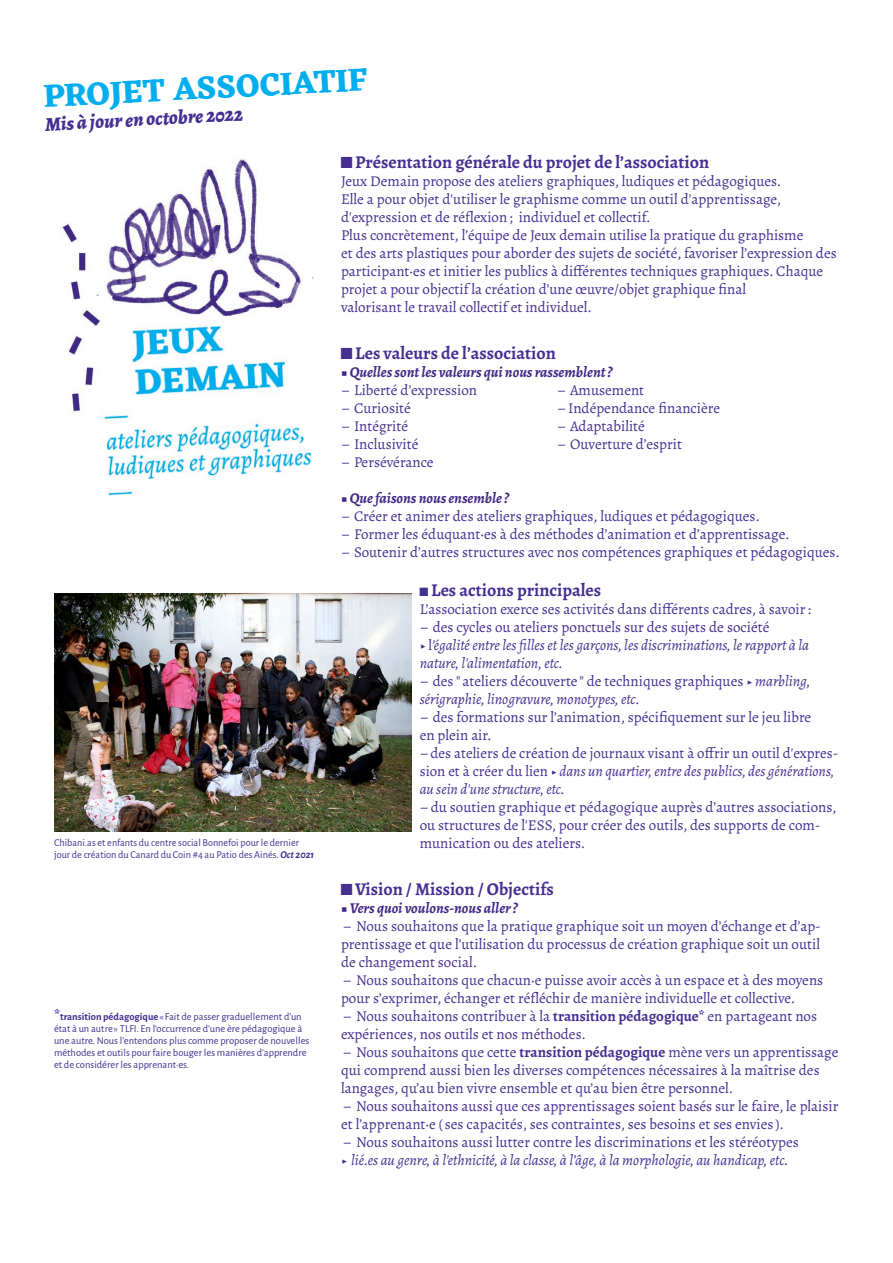
<style>
.page{position:relative;width:893px;height:1263px;background:#fff}
.page>*{position:absolute;margin:0;border:0;box-sizing:border-box;transform-origin:0 0}
.t1{font:32.85px "Eczar";color:#00aeef}
.t2{font:italic 800 19.65px "Alegreya";color:#452f92}
.t3{font:700 18px "Alegreya";color:#452f92}
.t4{font:15px/18px "Alegreya";color:#452f92}
.t5{font:italic 15px/18px "Alegreya";color:#452f92}
.t6{font:italic 700 15px "Alegreya";color:#422886}
.légende{font:10.5px/12px "Alegreya Sans";color:#452f92}
.s1{font-weight:700;font-style:italic}
.s2{font-family:"Alegreya";font-weight:700;font-size:15px}
.s3{font-weight:700}
.s4{font-size:24px}
.s5{font-style:normal}
.s6{font-style:italic}
</style>
<div class="page">
<img style="left:61px;top:158px;width:253px;height:338px">
<img style="left:54px;top:593px;width:357px;height:239px">
<p class="t1" style="left:42px;top:74px;width:327px;rotate:-3deg">PROJET ASSOCIATIF</p>
<p class="t2" style="left:44px;top:111px;width:200px;rotate:-3deg">Mis à jour en octobre 2022</p>
<p class="légende" style="left:54px;top:836px;width:262px">Chibani.as et enfants du centre social Bonnefoi pour le dernier jour de création du Canard du Coin #4 au Patio des Ainés. <span class="s1">Oct 2021</span></p>
<p class="légende" style="left:54px;top:1010px;width:257px"><span class="s2">*</span><span class="s3">transition pédagogique</span> « Fait de passer graduellement d’un état à un autre » TLFI. En l’occurrence d’une ère pédagogique à une autre. Nous l’entendons plus comme proposer de nouvelles méthodes et outils pour faire bouger les manières d’apprendre et de considérer les apprenant·es.</p>
<p class="t3" style="left:341px;top:151px;width:370px"><span class="s4">◼</span> Présentation générale du projet de l’association</p>
<p class="t4" style="left:341px;top:172px;width:442px">Jeux Demain propose des ateliers graphiques, ludiques et pédagogiques.</p>
<p class="t4" style="left:341px;top:190px;width:442px">Elle a pour objet d'utiliser le graphisme comme un outil d'apprentissage, d'expression et de réflexion ; individuel et collectif.</p>
<p class="t4" style="left:341px;top:226px;width:497px">Plus concrètement, l’équipe de Jeux demain utilise la pratique du graphisme<br>et des arts plastiques pour aborder des sujets de société, favoriser l’expression des participant·es et initier les publics à différentes techniques graphiques. Chaque projet a pour objectif la création d’une œuvre/objet graphique final<br>valorisant le travail collectif et individuel.</p>
<p class="t3" style="left:341px;top:341px;width:216px"><span class="s4">◼</span> Les valeurs de l’association</p>
<p class="t6" style="left:341px;top:362px;width:273px">■ Quelles sont les valeurs qui nous rassemblent ?</p>
<p class="t4" style="left:341px;top:381px;width:138px">– Liberté d’expression</p>
<p class="t4" style="left:557px;top:381px;width:89px">– Amusement</p>
<p class="t4" style="left:341px;top:399px;width:71px">– Curiosité</p>
<p class="t4" style="left:557px;top:399px;width:165px">– Indépendance financière</p>
<p class="t4" style="left:341px;top:417px;width:69px">– Intégrité</p>
<p class="t4" style="left:557px;top:417px;width:89px">– Adaptabilité</p>
<p class="t4" style="left:341px;top:435px;width:79px">– Inclusivité</p>
<p class="t4" style="left:557px;top:435px;width:127px">– Ouverture d’esprit</p>
<p class="t4" style="left:341px;top:453px;width:94px">– Persévérance</p>
<p class="t6" style="left:341px;top:488px;width:170px">■ Que faisons nous ensemble ?</p>
<p class="t4" style="left:341px;top:507px;width:420px">– Créer et animer des ateliers graphiques, ludiques et pédagogiques.</p>
<p class="t4" style="left:341px;top:525px;width:450px">– Former les éduquant·es à des méthodes d’animation et d’apprentissage.</p>
<p class="t4" style="left:341px;top:543px;width:500px">– Soutenir d’autres structures avec nos compétences graphiques et pédagogiques.</p>
<p class="t3" style="left:420px;top:579px;width:183px">◼ Les actions principales</p>
<p class="t4" style="left:420px;top:600px;width:393px">L’association exerce ses activités dans différents cadres, à savoir :</p>
<p class="t5" style="left:420px;top:618px;width:391px"><span class="s5">– des cycles ou ateliers ponctuels sur des sujets de société<br></span>▶ <span class="s5">l</span>'égalité entre les filles et les garçons, les discriminations, le rapport à la nature, l'alimentation, etc.</p>
<p class="t5" style="left:420px;top:672px;width:392px"><span class="s5">– des " ateliers découverte " de techniques graphiques</span> ▶ marbling, sérigraphie, linogravure, monotypes, etc.</p>
<p class="t4" style="left:420px;top:708px;width:393px">– des formations sur l’animation, spécifiquement sur le jeu libre en plein air.</p>
<p class="t4" style="left:420px;top:744px;width:420px">– des ateliers de création de journaux visant à offrir un outil d'expres&shy;sion et à créer du lien <span class="s6">▶ dans un quartier, entre des publics, des générations, au sein d'une structure, etc.</span></p>
<p class="t4" style="left:420px;top:798px;width:418px">– du soutien graphique et pédagogique auprès d’autres associations, ou structures de l'ESS, pour créer des outils, des supports de com&shy;munication ou des ateliers.</p>
<p class="t3" style="left:341px;top:878px;width:214px"><span class="s4">◼</span> Vision / Mission / Objectifs</p>
<p class="t6" style="left:341px;top:898px;width:178px">■ Vers quoi voulons-nous aller ?</p>
<p class="t4" style="left:341px;top:917px;width:481px;text-align:justify">– Nous souhaitons que la pratique graphique soit un moyen d’échange et d’ap&shy;prentissage et que l’utilisation du processus de création graphique soit un outil de changement social.</p>
<p class="t4" style="left:341px;top:971px;width:484px">– Nous souhaitons que chacun·e puisse avoir accès à un espace et à des moyens pour s’exprimer, échanger et réfléchir de manière individuelle et collective.</p>
<p class="t4" style="left:341px;top:1007px;width:478px">– Nous souhaitons contribuer à la <span class="s3">transition pédagogique*</span> en partageant nos expériences, nos outils et nos méthodes.</p>
<p class="t4" style="left:341px;top:1043px;width:499px">– Nous souhaitons que cette <span class="s3">transition pédagogique</span> mène vers un apprentissage qui comprend aussi bien les diverses compétences nécessaires à la maîtrise des langages, qu’au bien vivre ensemble et qu’au bien être personnel.</p>
<p class="t4" style="left:341px;top:1097px;width:499px">– Nous souhaitons aussi que ces apprentissages soient basés sur le faire, le plaisir et l’apprenant·e ( ses capacités, ses contraintes, ses besoins et ses envies ).</p>
<p class="t5" style="left:341px;top:1133px;width:459px"><span class="s5">– Nous souhaitons aussi lutter contre les discriminations et les stéréotypes ▶</span> lié.es au genre, à l'ethnicité, à la classe, à l’âge, à la morphologie, au handicap, etc.</p>
</div>
